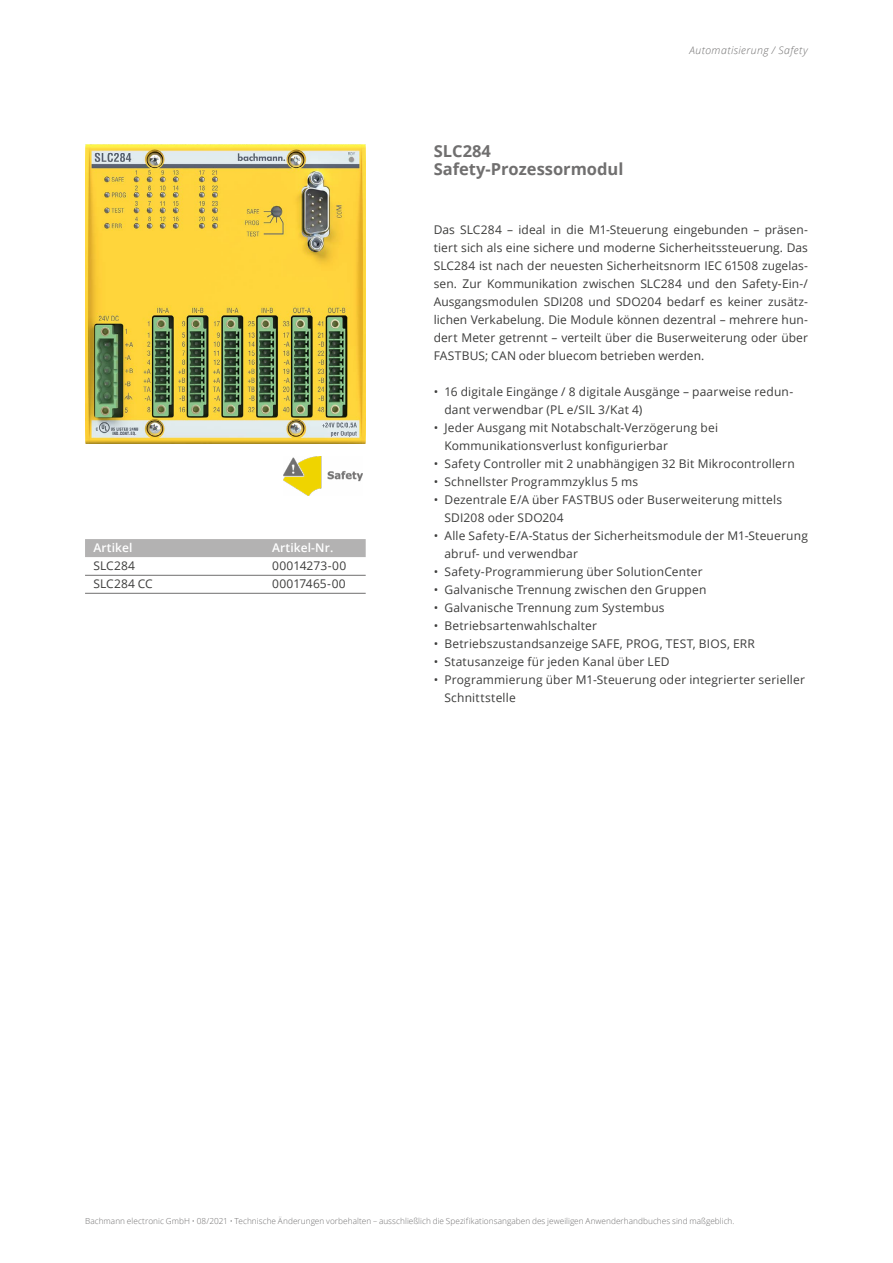
<style>
.page{position:relative;width:893px;height:1263px;background:#fff}
.page>*{position:absolute;margin:0;border:0;box-sizing:border-box;transform-origin:0 0}
.t1{font:700 16.5px/18px "Open Sans";color:#706f6f}
.t2{font:12px/18px "Open Sans";letter-spacing:.015em;color:#3c3c3b}
.t3{font:600 12px "Open Sans";letter-spacing:.01em;color:#fff}
.t4{font:italic 300 10.5px "Open Sans";letter-spacing:.04em;color:#706f6f}
.t5{font:300 8.25px "Open Sans";letter-spacing:.005em;color:#706f6f}
</style>
<div class="page">
<img style="left:85px;top:145px;width:281px;height:299px">
<img style="left:284px;top:457px;width:78px;height:38px">
<div style="left:85px;top:539px;width:281px;height:18px;background:#b3b2b2"></div>
<hr style="left:85px;top:575px;width:281px;height:1px;background:#706f6f">
<hr style="left:85px;top:593px;width:281px;height:1px;background:#706f6f">
<p class="t3" style="left:94px;top:539px;width:41px">Artikel</p>
<p class="t3" style="left:272px;top:539px;width:63px">Artikel-Nr.</p>
<p class="t2" style="left:94px;top:556px;width:43px">SLC284</p>
<p class="t2" style="left:272px;top:556px;width:76px">00014273-00</p>
<p class="t2" style="left:94px;top:574px;width:61px">SLC284 CC</p>
<p class="t2" style="left:272px;top:574px;width:75px">00017465-00</p>
<h1 class="t1" style="left:434px;top:142px;width:191px">SLC284<br>Safety-Prozessormodul</h1>
<p class="t4" style="left:689px;top:43px;width:120px">Automatisierung / Safety</p>
<p class="t2" style="left:434px;top:221px;width:376px;text-align:justify">Das SLC284 – ideal in die M1-Steuerung eingebunden – präsen&shy;tiert sich als eine sichere und moderne Sicherheitssteuerung. Das SLC284 ist nach der neuesten Sicherheitsnorm IEC 61508 zugelas&shy;sen. Zur Kommunikation zwischen SLC284 und den Safety-Ein-/ Ausgangsmodulen SDI208 und SDO204 bedarf es keiner zusätz&shy;lichen Verkabelung. Die Module können dezentral – mehrere hun&shy;dert Meter getrennt – verteilt über die Buserweiterung oder über FASTBUS; CAN oder bluecom betrieben werden.</p>
<p class="t2" style="left:444px;top:383px;width:350px;text-indent:-11px">• 16 digitale Eingänge / 8 digitale Ausgänge – paarweise redun&shy;dant verwendbar (PL e/SIL 3/Kat 4)</p>
<p class="t2" style="left:444px;top:419px;width:275px;text-indent:-11px">• Jeder Ausgang mit Notabschalt-Verzögerung bei<br>Kommunikationsverlust konfigurierbar</p>
<p class="t2" style="left:434px;top:455px;width:362px">• Safety Controller mit 2 unabhängigen 32 Bit Mikrocontrollern</p>
<p class="t2" style="left:434px;top:473px;width:206px">• Schnellster Programmzyklus 5 ms</p>
<p class="t2" style="left:444px;top:491px;width:339px;text-indent:-11px">• Dezentrale E/A über FASTBUS oder Buserweiterung mittels<br>SDI208 oder SDO204</p>
<p class="t2" style="left:444px;top:527px;width:365px;text-indent:-11px">• Alle Safety-E/A-Status der Sicherheitsmodule der M1-Steuerung abruf- und verwendbar</p>
<p class="t2" style="left:434px;top:563px;width:270px">• Safety-Programmierung über SolutionCenter</p>
<p class="t2" style="left:434px;top:581px;width:274px">• Galvanische Trennung zwischen den Gruppen</p>
<p class="t2" style="left:434px;top:599px;width:232px">• Galvanische Trennung zum Systembus</p>
<p class="t2" style="left:434px;top:617px;width:165px">• Betriebsartenwahlschalter</p>
<p class="t2" style="left:434px;top:635px;width:323px">• Betriebszustandsanzeige SAFE, PROG, TEST, BIOS, ERR</p>
<p class="t2" style="left:434px;top:653px;width:237px">• Statusanzeige für jeden Kanal über LED</p>
<p class="t2" style="left:444px;top:671px;width:362px;text-indent:-11px">• Programmierung über M1-Steuerung oder integrierter serieller<br>Schnittstelle</p>
<p class="t5" style="left:85px;top:1216px;width:651px">Bachmann electronic GmbH • 08/2021 • Technische Änderungen vorbehalten – ausschließlich die Spezifikationsangaben des jeweiligen Anwenderhandbuches sind maßgeblich.</p>
</div>
